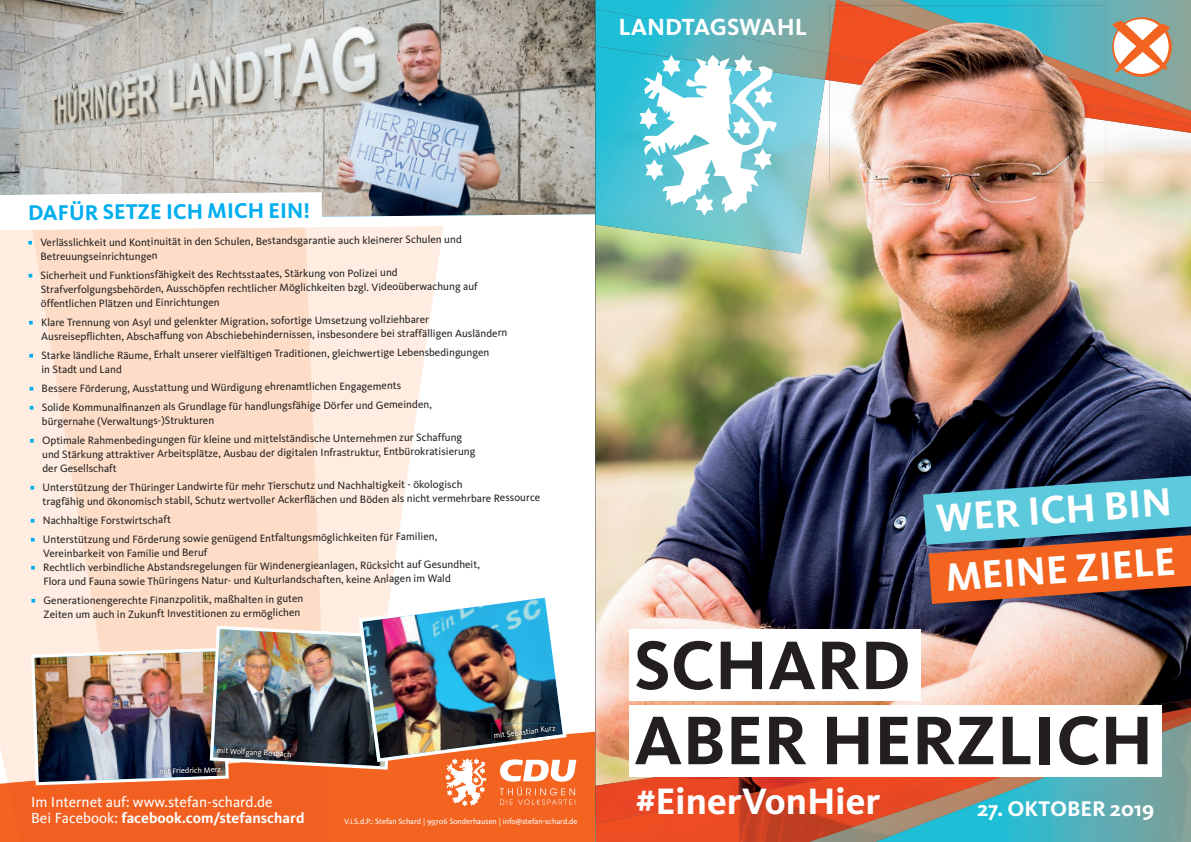
<style>
.page{position:relative;width:1191px;height:842px;background:#fff}
.page>*{position:absolute;margin:0;border:0;box-sizing:border-box;transform-origin:0 0}
.t1{font:700 71.2px/75.1px "Kievit";color:#231f20}
.t2{font:700 40.6px/59.4px "Kievit";color:#fff}
.t3{font:700 38.1px "Kievit";color:#fff}
.t4{font:700 24.2px "Kievit";color:#fff}
.t5{font:700 22px "Kievit";color:#00aeef}
.t6{font:700 22px "Kievit";color:#fff}
.t7{font:15.1px/15.8px "Kievit";color:#fff}
.t8{font:11px/12.7px "Kievit";color:#231f20}
.t9{font:8px "Kievit";color:#fff}
.s1{font-weight:700}
</style>
<div class="page">
<svg style="left:321px;top:230px;width:122px;height:364px;fill:#feede0"></svg>
<div style="left:0;top:731px;width:595px;height:111px;background:#f36421"></div>
<div style="left:0;top:230px;width:32px;height:553px;background:#feede0"></div>
<svg style="left:32px;top:230px;width:289px;height:364px;background:#fddfca"></svg>
<svg style="left:0;top:0;width:595px;height:230px;background:#b5b4b1"></svg>
<img style="left:595px;top:138px;width:596px;height:561px">
<img style="left:595px;top:699px;width:490px;height:66px">
<img style="left:595px;top:823px;width:1px;height:19px">
<img style="left:1085px;top:699px;width:106px;height:9px">
<img style="left:595px;top:765px;width:70px;height:58px">
<img style="left:1162px;top:708px;width:29px;height:5px">
<img style="left:665px;top:777px;width:144px;height:65px">
<div style="left:596px;top:810px;width:70px;height:32px;background:#ed4d22"></div>
<img style="left:809px;top:713px;width:382px;height:129px">
<img style="left:875px;top:721px;width:316px;height:121px">
<svg style="left:0;top:192px;width:322px;height:35px"></svg>
<svg style="left:28px;top:241px;width:4px;height:4px"></svg>
<svg style="left:29px;top:274px;width:3px;height:4px"></svg>
<svg style="left:29px;top:321px;width:4px;height:4px"></svg>
<svg style="left:29px;top:354px;width:4px;height:4px"></svg>
<svg style="left:30px;top:387px;width:3px;height:4px"></svg>
<svg style="left:30px;top:406px;width:3px;height:4px"></svg>
<svg style="left:30px;top:439px;width:4px;height:4px"></svg>
<svg style="left:30px;top:486px;width:4px;height:4px"></svg>
<svg style="left:31px;top:519px;width:3px;height:4px"></svg>
<svg style="left:31px;top:538px;width:4px;height:4px"></svg>
<svg style="left:31px;top:566px;width:4px;height:4px"></svg>
<div style="left:629px;top:629px;width:291px;height:71px;background:#fff"></div>
<div style="left:629px;top:705px;width:532px;height:71px;background:#fff"></div>
<svg style="left:923px;top:476px;width:268px;height:128px;background:#887d72"></svg>
<img style="left:827px;top:80px;width:364px;height:53px">
<img style="left:838px;top:0;width:353px;height:119px">
<img style="left:901px;top:0;width:290px;height:111px">
<img style="left:595px;top:80px;width:33px;height:149px">
<img style="left:628px;top:80px;width:98px;height:163px">
<img style="left:726px;top:80px;width:99px;height:174px">
<img style="left:595px;top:9px;width:233px;height:71px">
<img style="left:596px;top:0;width:240px;height:54px">
<svg style="left:639px;top:55px;width:138px;height:161px"></svg>
<img style="left:829px;top:121px;width:277px;height:62px">
<img style="left:829px;top:120px;width:277px;height:1px">
<img style="left:829px;top:108px;width:277px;height:12px">
<img style="left:829px;top:6px;width:277px;height:102px">
<img style="left:855px;top:6px;width:251px;height:84px">
<img style="left:916px;top:6px;width:190px;height:72px">
<img style="left:829px;top:6px;width:6px;height:41px">
<svg style="left:1108px;top:19px;width:65px;height:65px"></svg>
<img style="left:8px;top:594px;width:568px;height:248px">
<img style="left:215px;top:745px;width:79px;height:15px">
<img style="left:215px;top:757px;width:51px;height:3px">
<img style="left:491px;top:723px;width:67px;height:18px">
<img style="left:510px;top:735px;width:48px;height:6px">
<img style="left:157px;top:764px;width:66px;height:13px">
<img style="left:187px;top:776px;width:36px;height:1px">
<h3 class="t4" style="left:618px;top:13px;width:190px">LANDTAGSWAHL</h3>
<h3 class="t5" style="left:28px;top:201px;width:283px;rotate:-1deg">DAFÜR SETZE ICH MICH EIN!</h3>
<p class="t8" style="left:40px;top:238px;width:423px;rotate:-1deg">Verlässlichkeit und Kontinuität in den Schulen, Bestandsgarantie auch kleinerer Schulen und<br>Betreuungseinrichtungen</p>
<p class="t8" style="left:40px;top:270px;width:438px;line-height:14.3px;rotate:-1deg">Sicherheit und Funktionsfähigkeit des Rechtsstaates, Stärkung von Polizei und<br>Strafverfolgungsbehörden, Ausschöpfen rechtlicher Möglichkeiten bzgl. Videoüberwachung auf</p>
<p class="t8" style="left:41px;top:295px;width:389px;line-height:20px;rotate:-1deg">öffentlichen Plätzen und Einrichtungen<br>Klare Trennung von Asyl und gelenkter Migration, sofortige Umsetzung vollziehbarer</p>
<p class="t8" style="left:41px;top:330px;width:468px;line-height:18.8px;rotate:-1deg">Ausreisepfl ichten, Abschaffung von Abschiebehindernissen, insbesondere bei straffälligen Ausländern<br>Starke ländliche Räume, Erhalt unserer vielfältigen Traditionen, gleichwertige Lebensbedingungen</p>
<p class="t8" style="left:41px;top:360px;width:361px;line-height:20.3px;rotate:-1deg">in Stadt und Land<br>Bessere Förderung, Ausstattung und Würdigung ehrenamtlichen Engagements</p>
<p class="t8" style="left:42px;top:403px;width:392px;line-height:13.1px;rotate:-1deg">Solide Kommunalfi nanzen als Grundlage für handlungsfähige Dörfer und Gemeinden, bürgernahe (Verwaltungs-)Strukturen</p>
<p class="t8" style="left:42px;top:436px;width:435px;line-height:14.1px;rotate:-1deg">Optimale Rahmenbedingungen für kleine und mittelständische Unternehmen zur Schaffung und Stärkung attraktiver Arbeitsplätze, Ausbau der digitalen Infrastruktur, Entbürokratisierung</p>
<p class="t8" style="left:42px;top:459px;width:421px;line-height:20.5px;rotate:-1deg">der Gesellschaft<br>Unterstützung der Thüringer Landwirte für mehr Tierschutz und Nachhaltigkeit - ökologisch</p>
<p class="t8" style="left:42px;top:495px;width:499px;line-height:17.5px;rotate:-1deg">tragfähig und ökonomisch stabil, Schutz wertvoller Ackerfl ächen und Böden als nicht vermehrbare Ressource<br>Nachhaltige Forstwirtschaft</p>
<p class="t8" style="left:43px;top:535px;width:396px;rotate:-1deg">Unterstützung und Förderung sowie genügend Entfaltungsmöglichkeiten für Familien,<br>Vereinbarkeit von Familie und Beruf</p>
<p class="t8" style="left:43px;top:563px;width:438px;line-height:13.9px;rotate:-1deg">Rechtlich verbindliche Abstandsregelungen für Windenergieanlagen, Rücksicht auf Gesundheit,<br>Flora und Fauna sowie Thüringens Natur- und Kulturlandschaften, keine Anlagen im Wald</p>
<p class="t8" style="left:43px;top:595px;width:262px;line-height:14px;rotate:-1deg">Generationengerechte Finanzpolitik, maßhalten in guten<br>Zeiten um auch in Zukunft Investitionen zu ermöglichen</p>
<p class="t9" style="left:217px;top:746px;width:76px;rotate:3deg">mit Wolfgang Bosbach</p>
<p class="t9" style="left:159px;top:767px;width:63px;rotate:-2deg">mit Friedrich Merz</p>
<h3 class="t7" style="left:31px;top:794px;width:275px">Im Internet auf: www.stefan-schard.de<br>Bei Facebook: <span class="s1">facebook.com/stefanschard</span></h3>
<p class="t9" style="left:493px;top:731px;width:64px;rotate:-7deg">mit Sebastian Kurz</p>
<p class="t9" style="left:344px;top:817px;width:235px">V.i.S.d.P.: Stefan Schard | 99706 Sonderhausen | info@stefan-schard.de</p>
<h2 class="t2" style="left:934px;top:488px;width:237px;rotate:-4deg">WER ICH BIN<br>MEINE ZIELE</h2>
<h1 class="t1" style="left:634px;top:628px;width:521px">SCHARD<br>ABER HERZLICH</h1>
<h3 class="t3" style="left:636px;top:779px;width:246px">#EinerVonHier</h3>
<h3 class="t6" style="left:977px;top:796px;width:178px">27. OKTOBER 2019</h3>
</div>
